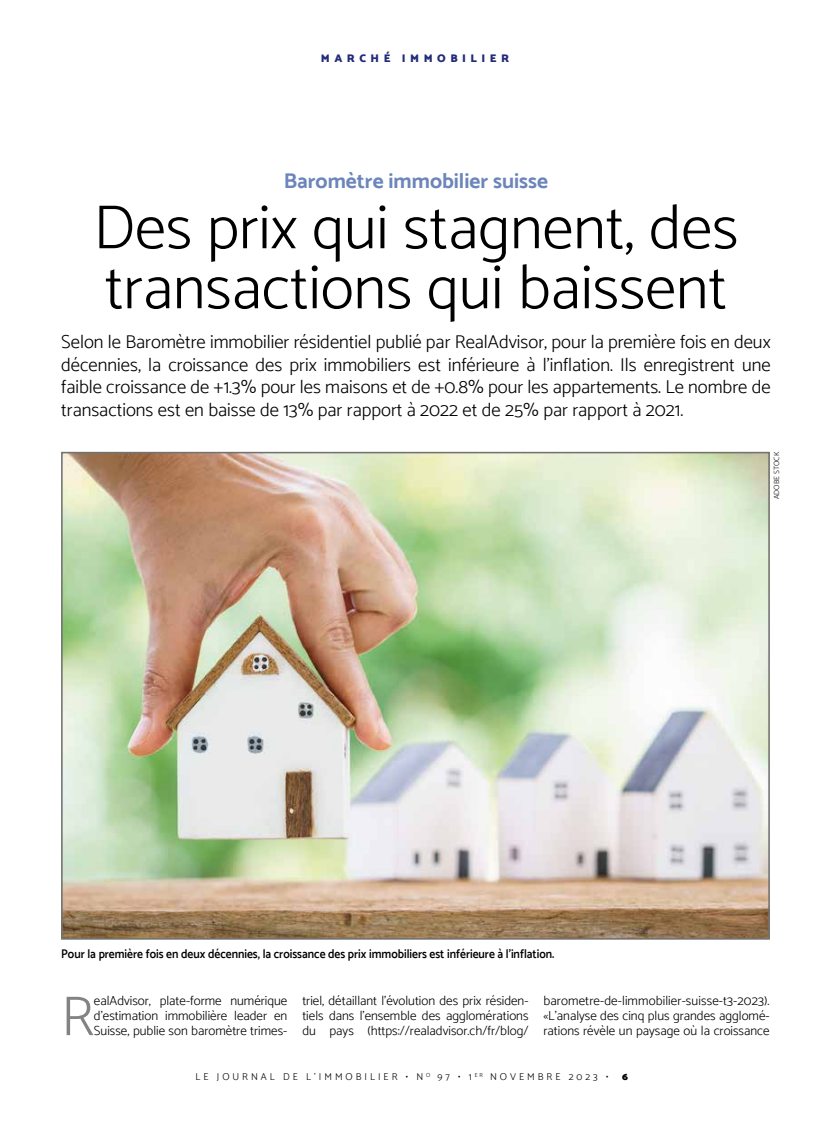
<style>
.page{position:relative;width:830px;height:1134px;background:#fff}
.page>*{position:absolute;margin:0;border:0;box-sizing:border-box;transform-origin:0 0}
.t1{font:300 62.5px/60px "Catamaran";color:#000}
.t2{font:300 56.38px "Catamaran";color:#838382}
.t3{font:700 21.25px "Catamaran";color:#6c85ba}
.t4{font:300 18.75px/22.5px "Catamaran";color:#000;text-align:justify}
.t5{font:300 13.12px/15px "Catamaran";color:#000;text-align:justify}
.t6{font:600 12.5px "Catamaran";color:#000;scale:.92 1}
.t7{font:900 11.25px "Catamaran";letter-spacing:.4em;color:#232c77}
.t8{font:300 10px "Catamaran";letter-spacing:.3em;color:#000}
.t9{font:900 10px "Catamaran";color:#000}
.t10{font:300 7.5px "Catamaran";letter-spacing:.01em;color:#000}
</style>
<div class="page">
<img style="left:64px;top:455px;width:702px;height:482px">
<div style="left:61px;top:452px;width:708px;height:488px;border:2px solid #727271"></div>
<p class="t7" style="left:321px;top:51px;width:190px">MARCHÉ IMMOBILIER</p>
<h3 class="t3" style="left:283px;top:168px;width:266px">Baromètre immobilier suisse</h3>
<h1 class="t1" style="left:93px;top:197px;width:646px">Des prix qui stagnent, des transactions qui baissent</h1>
<p class="t4" style="left:61px;top:331px;width:710px">Selon le Baromètre immobilier résidentiel publié par RealAdvisor, pour la première fois en deux décennies, la croissance des prix immobiliers est inférieure à l’inflation. Ils enregistrent une faible croissance de +1.3% pour les maisons et de +0.8% pour les appartements. Le nombre de transactions est en baisse de 13% par rapport à 2022 et de 25% par rapport à 2021.</p>
<p class="t6" style="left:61px;top:946px;width:537px">Pour la première fois en deux décennies, la croissance des prix immobiliers est inférieure à l’inflation.</p>
<p class="t10" style="left:771px;top:499px;width:49px;rotate:-90deg">ADOBE STOCK</p>
<h2 class="t2" style="left:61px;top:983px;width:34px">R</h2>
<p class="t5" style="left:94px;top:993px;width:195px">ealAdvisor, plate-forme numérique d’estimation immobilière leader en Suisse, publie son baromètre trimes-</p>
<p class="t5" style="left:302px;top:993px;width:227px">triel, détaillant l’évolution des prix résiden&shy;tiels dans l’ensemble des agglomérations du pays (https://realadvisor.ch/fr/blog/</p>
<p class="t5" style="left:543px;top:993px;width:227px">barometre-de-limmobilier-suisse-t3-2023). «L’analyse des cinq plus grandes agglomé&shy;rations révèle un paysage où la croissance</p>
<p class="t8" style="left:195px;top:1071px;width:414px">LE JOURNAL DE L’IMMOBILIER • N <sup>O</sup> 97 • 1 <sup>ER</sup> NOVEMBRE 2023 •</p>
<p class="t9" style="left:621px;top:1071px;width:7px">6</p>
</div>
